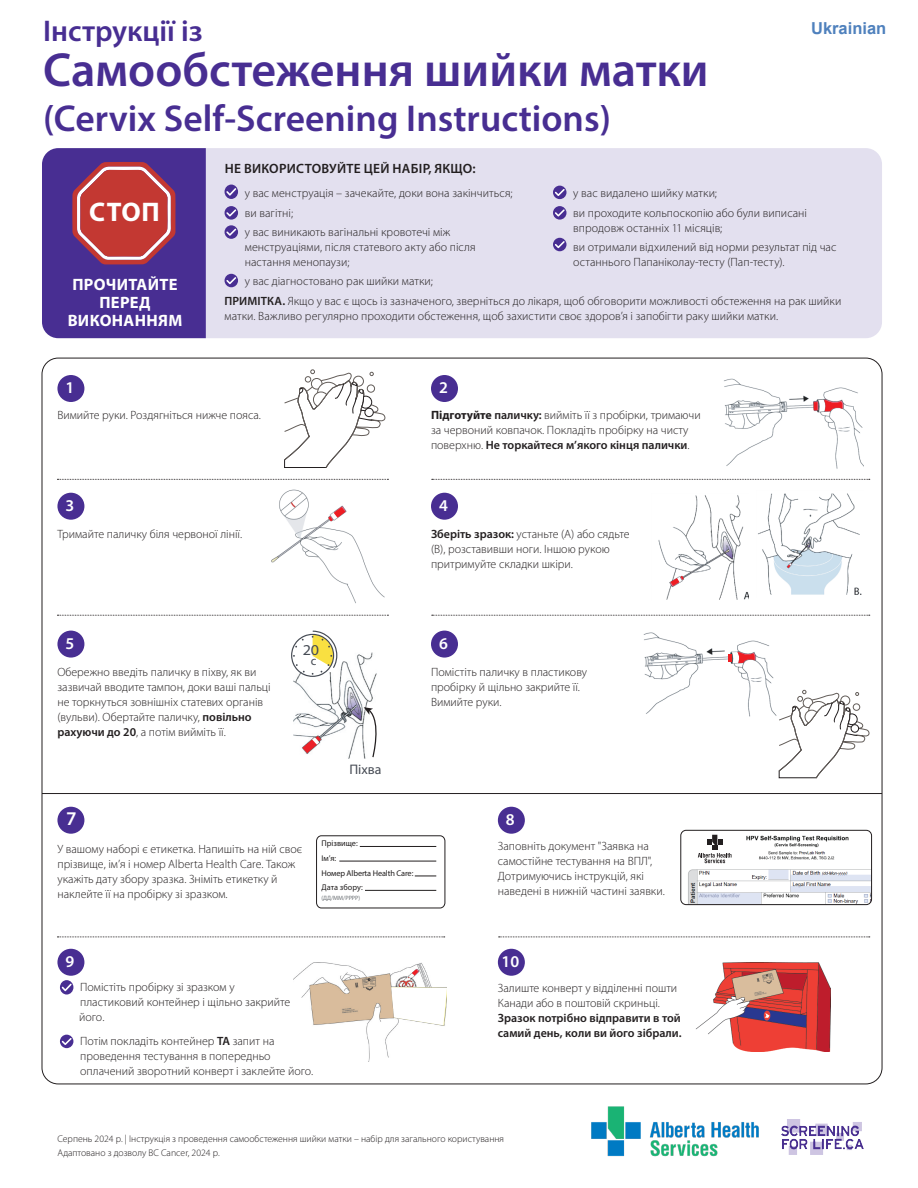
<style>
.page{position:relative;width:918px;height:1188px;background:#fff}
.page>*{position:absolute;margin:0;border:0;box-sizing:border-box;transform-origin:0 0}
.t1{font:600 48px "Myriad Pro";color:#482e92}
.t2{font:600 37.5px "Myriad Pro";color:#482e92}
.Subtitle{font:600 30px "Myriad Pro";color:#482e92}
.t3{font:700 27px "Myriad Pro";color:#fff}
.Step{font:600 19.5px "Myriad Pro";color:#fff}
.H1_-_all_caps{font:700 16.5px/18px "Myriad Pro";letter-spacing:.02em;color:#fff;text-align:center}
.Step-2{font:600 16.5px "Myriad Pro";color:#fff}
.t4{font:700 16.5px "Arial";color:#4f81bd}
.t5{font:15.15px "Myriad Pro";color:#464b54;scale:1.07 1}
.t6{font:13.8px "Myriad Pro";color:#464b54}
.H1_-_SPAN_COLUMNS{font:600 13.5px "Myriad Pro";letter-spacing:.02em;color:#231f20}
.t7{font:12.6px "Myriad Pro";color:#464b54}
.Body{font:300 12px/15px "Myriad Pro";color:#231f20}
.Body_-_SPAN{font:300 12px/15px "Myriad Pro";letter-spacing:.005em;color:#231f20}
.t8{font:300 9.75px/14.2px "Myriad Pro";color:#231f20}
.t9{font:8.25px/14.5px "Myriad Pro";letter-spacing:-.015em;color:#211e1e}
.t10{font:6.15px "Myriad Pro";color:#6c7175}
.s1{font-weight:600}
.s2{font-weight:700}
</style>
<div class="page">
<img style="left:591px;top:1106px;width:168px;height:50px">
<img style="left:782px;top:1120px;width:81px;height:34px">
<img style="left:294px;top:962px;width:151px;height:99px">
<svg style="left:391px;top:987px;width:56px;height:38px"></svg>
<svg style="left:412px;top:970px;width:6px;height:6px"></svg>
<div style="left:206px;top:148px;width:676px;height:190px;background:#e3e0ef"></div>
<img style="left:658px;top:495px;width:91px;height:105px">
<img style="left:758px;top:493px;width:104px;height:102px">
<svg style="left:671px;top:576px;width:13px;height:10px"></svg>
<div style="left:57px;top:375px;width:27px;height:27px;background:#482e92;border-radius:50%"></div>
<div style="left:57px;top:949px;width:27px;height:27px;background:#482e92;border-radius:50%"></div>
<div style="left:498px;top:807px;width:27px;height:27px;background:#482e92;border-radius:50%"></div>
<div style="left:498px;top:949px;width:27px;height:27px;background:#482e92;border-radius:50%"></div>
<div style="left:431px;top:375px;width:27px;height:27px;background:#482e92;border-radius:50%"></div>
<div style="left:57px;top:493px;width:27px;height:27px;background:#482e92;border-radius:50%"></div>
<div style="left:431px;top:493px;width:27px;height:27px;background:#482e92;border-radius:50%"></div>
<div style="left:57px;top:631px;width:27px;height:27px;background:#482e92;border-radius:50%"></div>
<div style="left:431px;top:631px;width:27px;height:27px;background:#482e92;border-radius:50%"></div>
<svg style="left:284px;top:370px;width:101px;height:98px"></svg>
<svg style="left:57px;top:479px;width:331px;height:1px"></svg>
<svg style="left:57px;top:615px;width:331px;height:1px"></svg>
<svg style="left:57px;top:937px;width:388px;height:1px"></svg>
<svg style="left:499px;top:937px;width:371px;height:1px"></svg>
<svg style="left:432px;top:479px;width:438px;height:1px"></svg>
<svg style="left:432px;top:615px;width:438px;height:1px"></svg>
<hr style="left:42px;top:793px;width:840px;height:1px;background:#231f20">
<img style="left:724px;top:378px;width:140px;height:91px">
<svg style="left:814px;top:402px;width:3px;height:8px"></svg>
<svg style="left:824px;top:400px;width:18px;height:11px"></svg>
<img style="left:271px;top:489px;width:114px;height:115px">
<svg style="left:328px;top:507px;width:17px;height:14px"></svg>
<img style="left:293px;top:652px;width:84px;height:107px">
<svg style="left:291px;top:631px;width:46px;height:46px"></svg>
<svg style="left:364px;top:707px;width:13px;height:51px"></svg>
<img style="left:643px;top:633px;width:133px;height:84px">
<svg style="left:737px;top:652px;width:18px;height:11px"></svg>
<svg style="left:728px;top:655px;width:3px;height:7px"></svg>
<div style="left:225px;top:185px;width:13px;height:14px;background:#482e92;border-radius:50%"></div>
<svg style="left:226px;top:188px;width:10px;height:8px"></svg>
<svg style="left:553px;top:186px;width:14px;height:13px"></svg>
<svg style="left:555px;top:189px;width:10px;height:7px"></svg>
<svg style="left:553px;top:206px;width:14px;height:14px"></svg>
<svg style="left:555px;top:209px;width:10px;height:7px"></svg>
<div style="left:553px;top:238px;width:14px;height:13px;background:#482e92;border-radius:50%"></div>
<svg style="left:555px;top:241px;width:10px;height:7px"></svg>
<svg style="left:225px;top:274px;width:13px;height:13px"></svg>
<svg style="left:226px;top:277px;width:10px;height:7px"></svg>
<svg style="left:225px;top:206px;width:13px;height:14px"></svg>
<svg style="left:226px;top:209px;width:10px;height:7px"></svg>
<div style="left:225px;top:225px;width:13px;height:14px;background:#482e92;border-radius:50%"></div>
<svg style="left:226px;top:229px;width:10px;height:7px"></svg>
<div style="left:57px;top:807px;width:27px;height:27px;background:#482e92;border-radius:50%"></div>
<img style="left:696px;top:962px;width:134px;height:89px">
<svg style="left:779px;top:690px;width:90px;height:88px"></svg>
<div style="left:316px;top:836px;width:129px;height:72px;border:1px solid #231f20;border-radius:5px"></div>
<hr style="left:360px;top:846px;width:76px;height:1px;background:#231f20">
<hr style="left:339px;top:861px;width:97px;height:1px;background:#231f20">
<svg style="left:415px;top:876px;width:21px;height:1px"></svg>
<hr style="left:365px;top:890px;width:71px;height:1px;background:#231f20">
<img style="left:681px;top:830px;width:191px;height:75px">
<div style="left:689px;top:832px;width:38px;height:36px;background:#fff"></div>
<svg style="left:698px;top:835px;width:34px;height:28px"></svg>
<div style="left:680px;top:830px;width:192px;height:75px;border:1px solid #231f20;border-radius:5px"></div>
<svg style="left:42px;top:148px;width:164px;height:190px;background:#6c377d"></svg>
<div style="left:60px;top:980px;width:13px;height:15px;background:#482e92;border-radius:50%"></div>
<svg style="left:62px;top:984px;width:10px;height:7px"></svg>
<div style="left:60px;top:1035px;width:13px;height:13px;background:#482e92;border-radius:50%"></div>
<svg style="left:62px;top:1038px;width:10px;height:7px"></svg>
<p class="Subtitle" style="left:43px;top:12px;width:161px">Інструкції із</p>
<p class="t1" style="left:43px;top:40px;width:667px">Самообстеження шийки матки</p>
<p class="t2" style="left:43px;top:95px;width:569px">(Cervix Self-Screening Instructions)</p>
<h3 class="t4" style="left:811px;top:16px;width:77px">Ukrainian</h3>
<p class="t3" style="left:89px;top:195px;width:72px">СТОП</p>
<p class="H1_-_all_caps" style="left:68px;top:275px;width:116px">ПРОЧИТАЙТЕ<br>ПЕРЕД<br>ВИКОНАННЯМ</p>
<p class="Step-2" style="left:66px;top:377px;width:10px">1</p>
<p class="H1_-_SPAN_COLUMNS" style="left:225px;top:160px;width:253px">НЕ ВИКОРИСТОВУЙТЕ ЦЕЙ НАБІР, ЯКЩО:</p>
<p class="Body" style="left:245px;top:186px;width:269px">у вас менструація – зачекайте, доки вона закінчиться;</p>
<p class="Body" style="left:245px;top:205px;width:50px">ви вагітні;</p>
<p class="Body" style="left:245px;top:225px;width:232px">у вас виникають вагінальні кровотечі між менструаціями, після статевого акту або після настання менопаузи;</p>
<p class="Body" style="left:245px;top:274px;width:190px">у вас діагностовано рак шийки матки;</p>
<p class="Body" style="left:573px;top:186px;width:145px">у вас видалено шийку матки;</p>
<p class="Body" style="left:573px;top:205px;width:235px">ви проходите кольпоскопію або були виписані впродовж останніх 11 місяців;</p>
<p class="Body" style="left:573px;top:240px;width:265px">ви отримали відхилений від норми результат під час останнього Папаніколау-тесту (Пап-тесту).</p>
<p class="Body_-_SPAN" style="left:225px;top:293px;width:618px"><span class="s1">ПРИМІТКА.</span> Якщо у вас є щось із зазначеного, зверніться до лікаря, щоб обговорити можливості обстеження на рак шийки матки. Важливо регулярно проходити обстеження, щоб захистити своє здоров’я і запобігти раку шийки матки.</p>
<p class="Step-2" style="left:439px;top:377px;width:10px">2</p>
<p class="Body" style="left:57px;top:407px;width:205px">Вимийте руки. Роздягніться нижче пояса.</p>
<p class="Body" style="left:431px;top:407px;width:271px"><span class="s2">Підготуйте</span> <span class="s1">паличку:</span> вийміть її з пробірки, тримаючи за червоний ковпачок. Покладіть пробірку на чисту поверхню. <span class="s1">Не торкайтеся м’якого кінця палички</span>.</p>
<p class="Step-2" style="left:66px;top:495px;width:10px">3</p>
<p class="Step-2" style="left:439px;top:495px;width:10px">4</p>
<p class="Body" style="left:57px;top:526px;width:186px">Тримайте паличку біля червоної лінії.</p>
<p class="Body" style="left:431px;top:526px;width:200px"><span class="s1">Зберіть зразок:</span> устаньте (A) або сядьте (B), розставивши ноги. Іншою рукою притримуйте складки шкіри.</p>
<p class="Step-2" style="left:66px;top:633px;width:10px">5</p>
<p class="Step-2" style="left:439px;top:633px;width:10px">6</p>
<p class="t5" style="left:303px;top:640px;width:17px">20</p>
<p class="t7" style="left:311px;top:653px;width:7px">с</p>
<p class="Body" style="left:57px;top:665px;width:215px">Обережно введіть паличку в піхву, як ви зазвичай вводите тампон, доки ваші пальці не торкнуться зовнішніх статевих органів (вульви). Обертайте паличку, <span class="s1">повільно рахуючи до 20</span>, а потім вийміть її.</p>
<p class="Body" style="left:431px;top:665px;width:158px">Помістіть паличку в пластикову пробірку й щільно закрийте її.<br>Вимийте руки.</p>
<p class="t6" style="left:349px;top:761px;width:34px">Піхва</p>
<p class="Step" style="left:66px;top:806px;width:12px">7</p>
<p class="Body" style="left:57px;top:842px;width:246px">У вашому наборі є етикетка. Напишіть на ній своє прізвище, ім’я і номер Alberta Health Care. Також укажіть дату збору зразка. Зніміть етикетку й наклейте її на пробірку зі зразком.</p>
<p class="t9" style="left:321px;top:851px;width:16px">Ім’я:</p>
<p class="t9" style="left:321px;top:836px;width:38px">Прізвище:</p>
<p class="t9" style="left:321px;top:866px;width:93px">Номер Alberta Health Care:<br>Дата збору:</p>
<p class="t10" style="left:321px;top:894px;width:40px">(ДД/ММ/РРРР)</p>
<p class="Step-2" style="left:66px;top:951px;width:10px">9</p>
<p class="Body" style="left:79px;top:980px;width:213px">Помістіть пробірку зі зразком у пластиковий контейнер і щільно закрийте його.</p>
<p class="Body" style="left:80px;top:1034px;width:235px">Потім покладіть контейнер <span class="s1">ТА</span> запит на проведення тестування в попередньо оплачений зворотний конверт і заклейте його.</p>
<p class="Step-2" style="left:506px;top:809px;width:10px">8</p>
<p class="Body" style="left:498px;top:839px;width:168px">Заповніть документ "Заявка на самостійне тестування на ВПЛ",<br>Дотримуючись інструкцій, які наведені в нижній частині заявки.</p>
<p class="Step-2" style="left:502px;top:951px;width:19px">10</p>
<p class="Body" style="left:498px;top:981px;width:185px">Залиште конверт у відділенні пошти Канади або в поштовій скриньці.<br><span class="s1">Зразок потрібно відправити в той самий день, коли ви його зібрали.</span></p>
<p class="t8" style="left:57px;top:1132px;width:448px">Серпень 2024 р. | Інструкція з проведення самообстеження шийки матки – набір для загального користування<br>Адаптовано з дозволу BC Cancer, 2024 р.</p>
</div>
